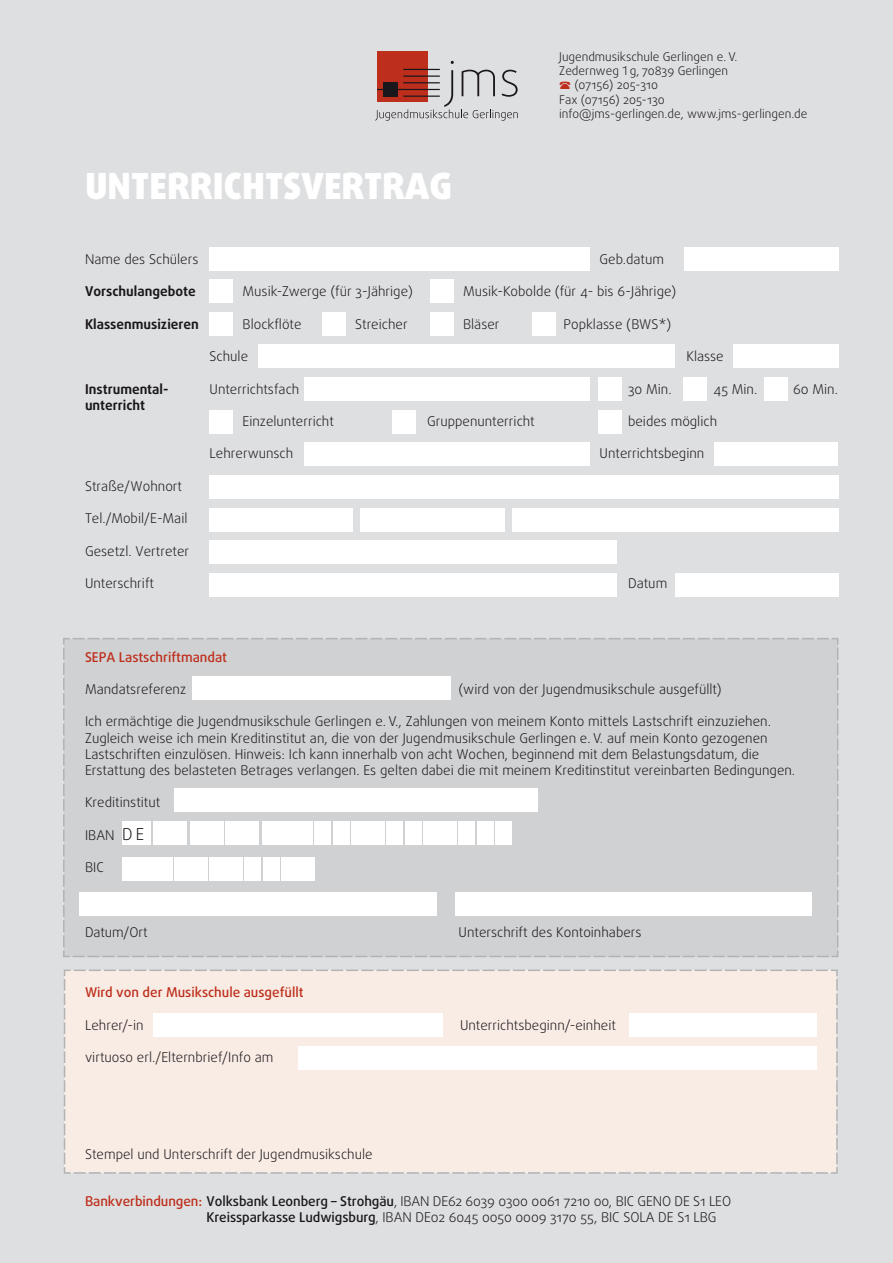
<style>
.page{position:relative;width:893px;height:1263px;background:#dedfe0}
.page>*{position:absolute;margin:0;border:0;box-sizing:border-box;transform-origin:0 0}
.t1{font:900 36px "Daxline";color:#fff}
.t2{font:300 13.5px/16.2px "Daxline";color:#1a171c}
.t3{font:700 13.5px "Daxline";color:#1a171c}
.t4{font:500 13.5px "Daxline";color:#be2e1c}
.t5{font:300 12px/14.4px "Daxline";color:#1a171c}
.s1{font-family:"Daxline LF"}
.s2{font-family:"Apple Icon Three";font-weight:400;color:#be2e1c}
.s3{font-size:16.5px}
.s4{font-weight:500;color:#be2e1c}
.s5{font-weight:500}
</style>
<div class="page">
<div style="left:209px;top:248px;width:381px;height:23px;background:#fff"></div>
<div style="left:209px;top:540px;width:407px;height:24px;background:#fff"></div>
<div style="left:209px;top:573px;width:407px;height:24px;background:#fff"></div>
<div style="left:684px;top:248px;width:154px;height:23px;background:#fff"></div>
<div style="left:675px;top:573px;width:163px;height:24px;background:#fff"></div>
<div style="left:209px;top:312px;width:24px;height:24px;background:#fff"></div>
<div style="left:209px;top:279px;width:24px;height:24px;background:#fff"></div>
<div style="left:532px;top:312px;width:24px;height:24px;background:#fff"></div>
<div style="left:430px;top:279px;width:24px;height:24px;background:#fff"></div>
<div style="left:430px;top:312px;width:24px;height:24px;background:#fff"></div>
<div style="left:322px;top:312px;width:24px;height:24px;background:#fff"></div>
<div style="left:258px;top:344px;width:417px;height:24px;background:#fff"></div>
<div style="left:733px;top:344px;width:105px;height:24px;background:#fff"></div>
<svg style="left:375px;top:61px;width:143px;height:60px"></svg>
<div style="left:377px;top:51px;width:51px;height:51px;background:#be2e1c"></div>
<div style="left:383px;top:82px;width:14px;height:15px;background:#1a171c"></div>
<hr style="left:403px;top:69px;width:37px;height:1px;background:#1a171c">
<hr style="left:403px;top:76px;width:37px;height:1px;background:#1a171c">
<hr style="left:403px;top:82px;width:37px;height:1px;background:#1a171c">
<hr style="left:377px;top:89px;width:63px;height:1px;background:#1a171c">
<hr style="left:403px;top:96px;width:37px;height:1px;background:#1a171c">
<div style="left:64px;top:969px;width:774px;height:205px;background:#f9ece4"></div>
<div style="left:153px;top:1013px;width:289px;height:24px;background:#fff"></div>
<div style="left:629px;top:1013px;width:187px;height:24px;background:#fff"></div>
<div style="left:298px;top:1046px;width:518px;height:23px;background:#fff"></div>
<div style="left:63px;top:638px;width:776px;height:320px;background:#d0d1d2"></div>
<div style="left:122px;top:821px;width:29px;height:24px;background:#fff"></div>
<div style="left:153px;top:821px;width:16px;height:24px;background:#fff"></div>
<div style="left:171px;top:821px;width:16px;height:24px;background:#fff"></div>
<div style="left:190px;top:821px;width:16px;height:24px;background:#fff"></div>
<div style="left:207px;top:821px;width:17px;height:24px;background:#fff"></div>
<div style="left:225px;top:821px;width:16px;height:24px;background:#fff"></div>
<div style="left:242px;top:821px;width:17px;height:24px;background:#fff"></div>
<div style="left:262px;top:821px;width:16px;height:24px;background:#fff"></div>
<div style="left:279px;top:821px;width:17px;height:24px;background:#fff"></div>
<div style="left:297px;top:821px;width:16px;height:24px;background:#fff"></div>
<div style="left:314px;top:821px;width:16px;height:24px;background:#fff"></div>
<div style="left:334px;top:821px;width:16px;height:24px;background:#fff"></div>
<div style="left:351px;top:821px;width:16px;height:24px;background:#fff"></div>
<div style="left:369px;top:821px;width:16px;height:24px;background:#fff"></div>
<div style="left:386px;top:821px;width:16px;height:24px;background:#fff"></div>
<div style="left:406px;top:821px;width:16px;height:24px;background:#fff"></div>
<div style="left:423px;top:821px;width:16px;height:24px;background:#fff"></div>
<div style="left:441px;top:821px;width:16px;height:24px;background:#fff"></div>
<div style="left:458px;top:821px;width:16px;height:24px;background:#fff"></div>
<div style="left:477px;top:821px;width:17px;height:24px;background:#fff"></div>
<div style="left:495px;top:821px;width:16px;height:24px;background:#fff"></div>
<div style="left:122px;top:857px;width:16px;height:23px;background:#fff"></div>
<div style="left:139px;top:857px;width:17px;height:23px;background:#fff"></div>
<div style="left:157px;top:857px;width:16px;height:23px;background:#fff"></div>
<div style="left:174px;top:857px;width:16px;height:23px;background:#fff"></div>
<div style="left:192px;top:857px;width:16px;height:23px;background:#fff"></div>
<div style="left:209px;top:857px;width:16px;height:23px;background:#fff"></div>
<div style="left:227px;top:857px;width:16px;height:23px;background:#fff"></div>
<div style="left:244px;top:857px;width:16px;height:23px;background:#fff"></div>
<div style="left:264px;top:857px;width:16px;height:23px;background:#fff"></div>
<div style="left:281px;top:857px;width:16px;height:23px;background:#fff"></div>
<div style="left:298px;top:857px;width:17px;height:23px;background:#fff"></div>
<div style="left:174px;top:788px;width:363px;height:24px;background:#fff"></div>
<div style="left:193px;top:676px;width:258px;height:24px;background:#fff"></div>
<div style="left:80px;top:892px;width:357px;height:24px;background:#fff"></div>
<div style="left:455px;top:892px;width:356px;height:24px;background:#fff"></div>
<div style="left:209px;top:508px;width:143px;height:24px;background:#fff"></div>
<div style="left:360px;top:508px;width:144px;height:24px;background:#fff"></div>
<div style="left:512px;top:508px;width:326px;height:24px;background:#fff"></div>
<div style="left:209px;top:475px;width:629px;height:24px;background:#fff"></div>
<div style="left:304px;top:377px;width:286px;height:24px;background:#fff"></div>
<div style="left:304px;top:442px;width:286px;height:24px;background:#fff"></div>
<div style="left:714px;top:442px;width:124px;height:24px;background:#fff"></div>
<div style="left:684px;top:377px;width:23px;height:24px;background:#fff"></div>
<div style="left:598px;top:377px;width:24px;height:24px;background:#fff"></div>
<div style="left:209px;top:410px;width:24px;height:24px;background:#fff"></div>
<div style="left:764px;top:377px;width:24px;height:24px;background:#fff"></div>
<div style="left:392px;top:410px;width:24px;height:24px;background:#fff"></div>
<div style="left:598px;top:410px;width:24px;height:24px;background:#fff"></div>
<h1 class="t1" style="left:85px;top:164px;width:369px">UNTERRICHTSVERTRAG</h1>
<p class="t5" style="left:559px;top:49px;width:250px">Jugendmusikschule Gerlingen e. V.<br>Zedernweg <span class="s1">1</span> g, 70839 Gerlingen<br><span class="s2">Q</span> (07156) 205-310<br>Fax (07156) 205-130<br>info@jms-gerlingen.de, www.jms-gerlingen.de</p>
<p class="t2" style="left:85px;top:251px;width:115px">Name des Schülers</p>
<p class="t2" style="left:600px;top:251px;width:66px">Geb.datum</p>
<p class="t3" style="left:85px;top:283px;width:112px">Vorschulangebote</p>
<p class="t2" style="left:243px;top:283px;width:172px">Musik-Zwerge (für 3-Jährige)</p>
<p class="t2" style="left:463px;top:283px;width:215px">Musik-Kobolde (für 4- bis 6-Jährige)</p>
<p class="t3" style="left:85px;top:316px;width:115px">Klassenmusizieren</p>
<p class="t2" style="left:243px;top:316px;width:60px">Blockflöte</p>
<p class="t2" style="left:355px;top:316px;width:54px">Streicher</p>
<p class="t2" style="left:463px;top:316px;width:38px">Bläser</p>
<p class="t2" style="left:564px;top:316px;width:109px">Popklasse (BWS*)</p>
<p class="t2" style="left:210px;top:348px;width:40px">Schule</p>
<p class="t2" style="left:687px;top:348px;width:39px">Klasse</p>
<p class="t3" style="left:85px;top:380px;width:85px">Instrumental-</p>
<p class="t2" style="left:210px;top:380px;width:91px">Unterrichtsfach</p>
<p class="t2" style="left:628px;top:380px;width:45px">30 Min.</p>
<p class="t2" style="left:714px;top:380px;width:45px">45 Min.</p>
<p class="t2" style="left:793px;top:380px;width:46px">60 Min.</p>
<p class="t3" style="left:85px;top:397px;width:62px">unterricht</p>
<p class="t2" style="left:243px;top:413px;width:93px">Einzelunterricht</p>
<p class="t2" style="left:427px;top:413px;width:109px">Gruppenunterricht</p>
<p class="t2" style="left:628px;top:413px;width:91px">beides möglich</p>
<p class="t2" style="left:210px;top:445px;width:85px">Lehrerwunsch</p>
<p class="t2" style="left:600px;top:445px;width:106px">Unterrichtsbeginn</p>
<p class="t2" style="left:85px;top:478px;width:99px">Straße/Wohnort</p>
<p class="t2" style="left:85px;top:510px;width:104px">Tel./Mobil/E-Mail</p>
<p class="t2" style="left:85px;top:542px;width:106px">Gesetzl. Vertreter</p>
<p class="t2" style="left:85px;top:575px;width:71px">Unterschrift</p>
<p class="t2" style="left:628px;top:575px;width:41px">Datum</p>
<p class="t4" style="left:85px;top:648px;width:144px">SEPA Lastschriftmandat</p>
<p class="t2" style="left:85px;top:681px;width:103px">Mandatsreferenz</p>
<p class="t2" style="left:459px;top:681px;width:265px">(wird von der Jugendmusikschule ausgefüllt)</p>
<p class="t2" style="left:85px;top:713px;width:712px">Ich ermächtige die Jugendmusikschule Gerlingen e. V., Zahlungen von meinem Konto mittels Lastschrift einzuziehen.<br>Zugleich weise ich mein Kreditinstitut an, die von der Jugendmusikschule Gerlingen e. V. auf mein Konto gezogenen Lastschriften einzulösen. Hinweis: Ich kann innerhalb von acht Wochen, beginnend mit dem Belastungsdatum, die Erstattung des belasteten Betrages verlangen. Es gelten dabei die mit meinem Kreditinstitut vereinbarten Bedingungen.</p>
<p class="t2" style="left:85px;top:794px;width:77px">Kreditinstitut</p>
<p class="t2" style="left:85px;top:827px;width:61px">IBAN <span class="s3">D E</span></p>
<p class="t2" style="left:85px;top:859px;width:20px">BIC</p>
<p class="t2" style="left:85px;top:924px;width:64px">Datum/Ort</p>
<p class="t2" style="left:459px;top:924px;width:184px">Unterschrift des Kontoinhabers</p>
<p class="t4" style="left:85px;top:984px;width:220px">Wird von der Musikschule ausgefüllt</p>
<p class="t2" style="left:85px;top:1017px;width:60px">Lehrer/-in</p>
<p class="t2" style="left:460px;top:1017px;width:157px">Unterrichtsbeginn/-einheit</p>
<p class="t2" style="left:85px;top:1049px;width:190px">virtuoso erl./Elternbrief/Info am</p>
<p class="t2" style="left:85px;top:1146px;width:289px">Stempel und Unterschrift der Jugendmusikschule</p>
<p class="t2" style="left:207px;top:1193px;width:526px;text-indent:-122px"><span class="s4">Bankverbindungen:</span> <span class="s5">Volksbank Leonberg – Strohgäu</span>, IBAN DE62 6039 0300 0061 7210 00, BIC GENO DE S1 LEO<br><span class="s5">Kreissparkasse Ludwigsburg</span>, IBAN DE02 6045 0050 0009 3170 55, BIC SOLA DE S1 LBG</p>
</div>
